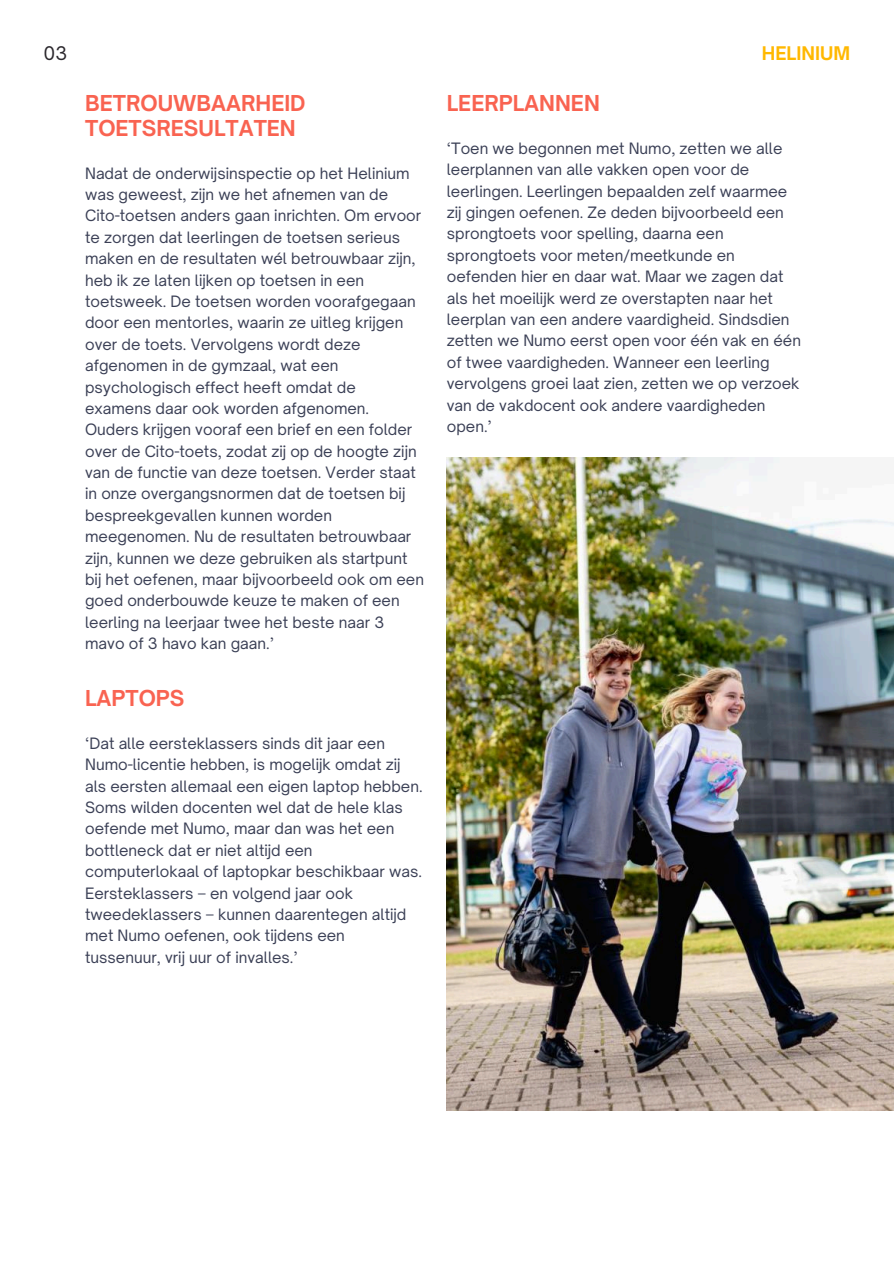
<style>
.page{position:relative;width:894px;height:1264px;background:#fff}
.page>*{position:absolute;margin:0;border:0;box-sizing:border-box;transform-origin:0 0}
.t1{font:700 21px/24.8px "Open Sauce One";color:#f96351}
.t2{font:700 18px "Open Sauce One";color:#ffb800}
.t3{font:18px "Open Sauce One";color:#2b282d}
.t4{font:15px/21.3px "Open Sauce One";color:#3b4056}
</style>
<div class="page">
<img style="left:446px;top:458px;width:447px;height:652px">
<h2 class="t3" style="left:44px;top:42px;width:25px">03</h2>
<h1 class="t1" style="left:85px;top:91px;width:222px">BETROUWBAARHEID<br>TOETSRESULTATEN</h1>
<h1 class="t4" style="left:85px;top:162px;width:340px">Nadat de onderwijsinspectie op het Helinium was geweest, zijn we het afnemen van de Cito-toetsen anders gaan inrichten. Om ervoor te zorgen dat leerlingen de toetsen serieus maken en de resultaten wél betrouwbaar zijn, heb ik ze laten lijken op toetsen in een toetsweek. De toetsen worden voorafgegaan door een mentorles, waarin ze uitleg krijgen over de toets. Vervolgens wordt deze afgenomen in de gymzaal, wat een psychologisch effect heeft omdat de examens daar ook worden afgenomen.<br>Ouders krijgen vooraf een brief en een folder over de Cito-toets, zodat zij op de hoogte zijn van de functie van deze toetsen. Verder staat in onze overgangsnormen dat de toetsen bij bespreekgevallen kunnen worden meegenomen. Nu de resultaten betrouwbaar zijn, kunnen we deze gebruiken als startpunt bij het oefenen, maar bijvoorbeeld ook om een goed onderbouwde keuze te maken of een leerling na leerjaar twee het beste naar 3 mavo of 3 havo kan gaan.’</h1>
<p class="t1" style="left:85px;top:685px;width:101px">LAPTOPS</p>
<p class="t4" style="left:85px;top:732px;width:339px">‘Dat alle eersteklassers sinds dit jaar een Numo-licentie hebben, is mogelijk omdat zij als eersten allemaal een eigen laptop hebben.<br>Soms wilden docenten wel dat de hele klas oefende met Numo, maar dan was het een bottleneck dat er niet altijd een computerlokaal of laptopkar beschikbaar was.<br>Eersteklassers – en volgend jaar ook tweedeklassers – kunnen daarentegen altijd met Numo oefenen, ook tijdens een tussenuur, vrij uur of invalles.’</p>
<p class="t1" style="left:446px;top:91px;width:154px">LEERPLANNEN</p>
<p class="t2" style="left:761px;top:42px;width:90px">HELINIUM</p>
<h1 class="t4" style="left:446px;top:137px;width:355px">‘Toen we begonnen met Numo, zetten we alle leerplannen van alle vakken open voor de leerlingen. Leerlingen bepaalden zelf waarmee zij gingen oefenen. Ze deden bijvoorbeeld een sprongtoets voor spelling, daarna een sprongtoets voor meten/meetkunde en oefenden hier en daar wat. Maar we zagen dat als het moeilijk werd ze overstapten naar het leerplan van een andere vaardigheid. Sindsdien zetten we Numo eerst open voor één vak en één of twee vaardigheden. Wanneer een leerling vervolgens groei laat zien, zetten we op verzoek van de vakdocent ook andere vaardigheden open.’</h1>
</div>
